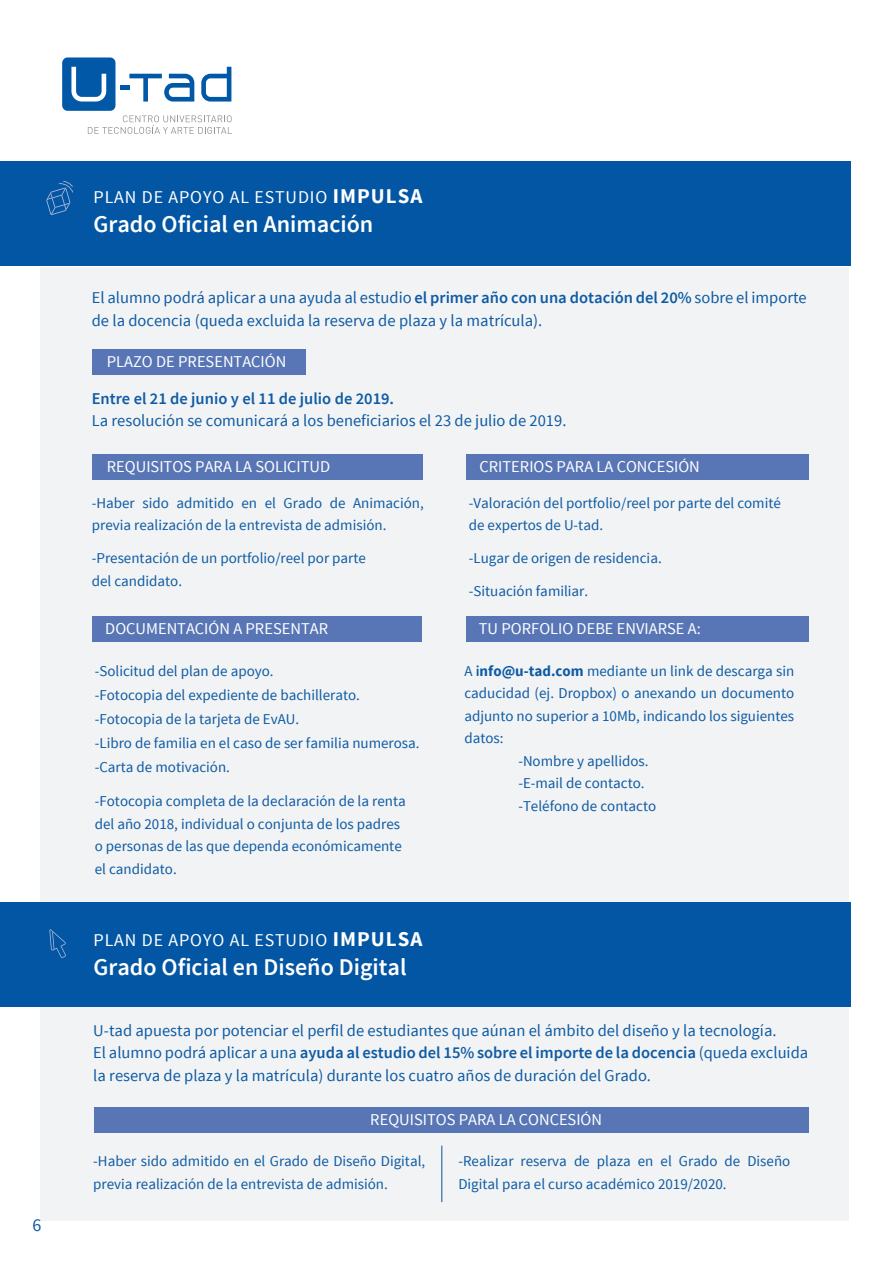
<style>
.page{position:relative;width:893px;height:1263px;background:#fff}
.page>*{position:absolute;margin:0;border:0;box-sizing:border-box;transform-origin:0 0}
.t1{font:600 24px "Source Sans Pro";color:#fff}
.t2{font:18px "Source Sans Pro";letter-spacing:.05em;color:#fff}
.t3{font:18px "Source Sans Pro";color:#0e5ba4}
.t4{font:16.5px/22.5px "Source Sans Pro";color:#0e5ba4}
.t5{font:16.5px "Source Sans Pro";color:#fff}
.t6{font:600 16.5px "Source Sans Pro";color:#0e5ba4}
.t7{font:15px/22.5px "Source Sans Pro";color:#0e5ba4}
.s1{font-weight:700;font-size:21px}
.s2{font-weight:600}
.s3{font-weight:700}
</style>
<div class="page">
<div style="left:41px;top:268px;width:808px;height:953px;background:#f2f3f4"></div>
<div style="left:0;top:161px;width:850px;height:104px;background:#0356a3"></div>
<div style="left:0;top:903px;width:850px;height:104px;background:#0356a3"></div>
<div style="left:120px;top:85px;width:9px;height:5px;background:#0158a6"></div>
<div style="left:62px;top:57px;width:54px;height:54px;background:#0158a6;border-radius:5px"></div>
<svg style="left:201px;top:67px;width:30px;height:35px"></svg>
<svg style="left:129px;top:74px;width:65px;height:28px"></svg>
<svg style="left:71px;top:67px;width:35px;height:35px"></svg>
<svg style="left:88px;top:115px;width:144px;height:19px"></svg>
<div style="left:93px;top:350px;width:213px;height:25px;background:#5876b5"></div>
<div style="left:93px;top:454px;width:330px;height:26px;background:#5876b5"></div>
<div style="left:466px;top:454px;width:343px;height:26px;background:#5876b5"></div>
<div style="left:93px;top:617px;width:329px;height:25px;background:#5876b5"></div>
<div style="left:466px;top:617px;width:343px;height:25px;background:#5876b5"></div>
<svg style="left:46px;top:181px;width:27px;height:34px"></svg>
<div style="left:94px;top:1107px;width:715px;height:25px;background:#5876b5"></div>
<svg style="left:49px;top:929px;width:17px;height:29px"></svg>
<hr style="left:441px;top:1146px;width:1px;height:56px;background:#0356a3">
<p class="t3" style="left:33px;top:1214px;width:10px">6</p>
<p class="t2" style="left:93px;top:186px;width:330px">PLAN DE APOYO AL ESTUDIO <span class="s1">IMPULSA</span></p>
<h1 class="t1" style="left:93px;top:209px;width:281px">Grado Oficial en Animación</h1>
<p class="t4" style="left:92px;top:287px;width:716px">El alumno podrá aplicar a una ayuda al estudio <span class="s2">el primer año con una dotación del 20%</span> sobre el importe de la docencia (queda excluida la reserva de plaza y la matrícula).</p>
<p class="t5" style="left:107px;top:351px;width:181px">PLAZO DE PRESENTACIÓN</p>
<p class="t6" style="left:92px;top:388px;width:304px">Entre el 21 de junio y el 11 de julio de 2019.</p>
<p class="t4" style="left:92px;top:410px;width:476px">La resolución se comunicará a los beneficiarios el 23 de julio de 2019.</p>
<p class="t5" style="left:107px;top:456px;width:225px">REQUISITOS PARA LA SOLICITUD</p>
<p class="t5" style="left:479px;top:456px;width:222px">CRITERIOS PARA LA CONCESIÓN</p>
<p class="t7" style="left:92px;top:492px;width:334px">-Haber sido admitido en el Grado de Animación, previa realización de la entrevista de admisión.</p>
<p class="t7" style="left:92px;top:547px;width:276px">-Presentación de un portfolio/reel por parte del candidato.</p>
<p class="t7" style="left:469px;top:492px;width:314px">-Valoración del portfolio/reel por parte del comité de expertos de U-tad.</p>
<p class="t7" style="left:469px;top:547px;width:194px">-Lugar de origen de residencia.</p>
<p class="t7" style="left:469px;top:580px;width:121px">-Situación familiar.</p>
<p class="t5" style="left:105px;top:618px;width:224px">DOCUMENTACIÓN A PRESENTAR</p>
<p class="t5" style="left:479px;top:618px;width:223px">TU PORFOLIO DEBE ENVIARSE A:</p>
<p class="t7" style="left:95px;top:659px;width:326px;line-height:24px">-Solicitud del plan de apoyo.<br>-Fotocopia del expediente de bachillerato. -Fotocopia de la tarjeta de EvAU.<br>-Libro de familia en el caso de ser familia numerosa. -Carta de motivación.</p>
<p class="t7" style="left:95px;top:790px;width:312px">-Fotocopia completa de la declaración de la renta del año 2018, individual o conjunta de los padres o personas de las que dependa económicamente el candidato.</p>
<p class="t2" style="left:93px;top:929px;width:330px">PLAN DE APOYO AL ESTUDIO <span class="s1">IMPULSA</span></p>
<h1 class="t1" style="left:93px;top:952px;width:315px">Grado Oficial en Diseño Digital</h1>
<p class="t7" style="left:464px;top:660px;width:331px">A <span class="s2">i</span><span class="s3">nfo@u-tad.com</span> mediante un link de descarga sin</p>
<p class="t7" style="left:464px;top:682px;width:331px">caducidad (ej. Dropbox) o anexando un documento</p>
<p class="t7" style="left:464px;top:705px;width:331px">adjunto no superior a 10Mb, indicando los siguientes</p>
<p class="t7" style="left:464px;top:727px;width:41px">datos:</p>
<p class="t7" style="left:518px;top:750px;width:132px">-Nombre y apellidos.</p>
<p class="t7" style="left:518px;top:772px;width:128px">-E-mail de contacto.</p>
<p class="t7" style="left:518px;top:795px;width:139px">-Teléfono de contacto</p>
<p class="t4" style="left:93px;top:1019px;width:716px">U-tad apuesta por potenciar el perfil de estudiantes que aúnan el ámbito del diseño y la tecnología.<br>El alumno podrá aplicar a una <span class="s2">ayuda al estudio del 15% sobre el importe de la docencia</span> (queda excluida la reserva de plaza y la matrícula) durante los cuatro años de duración del Grado.</p>
<p class="t5" style="left:370px;top:1109px;width:233px">REQUISITOS PARA LA CONCESIÓN</p>
<p class="t7" style="left:93px;top:1150px;width:333px">-Haber sido admitido en el Grado de Diseño Digital, previa realización de la entrevista de admisión.</p>
<p class="t7" style="left:458px;top:1150px;width:333px">-Realizar reserva de plaza en el Grado de Diseño<br>Digital para el curso académico 2019/2020.</p>
</div>
